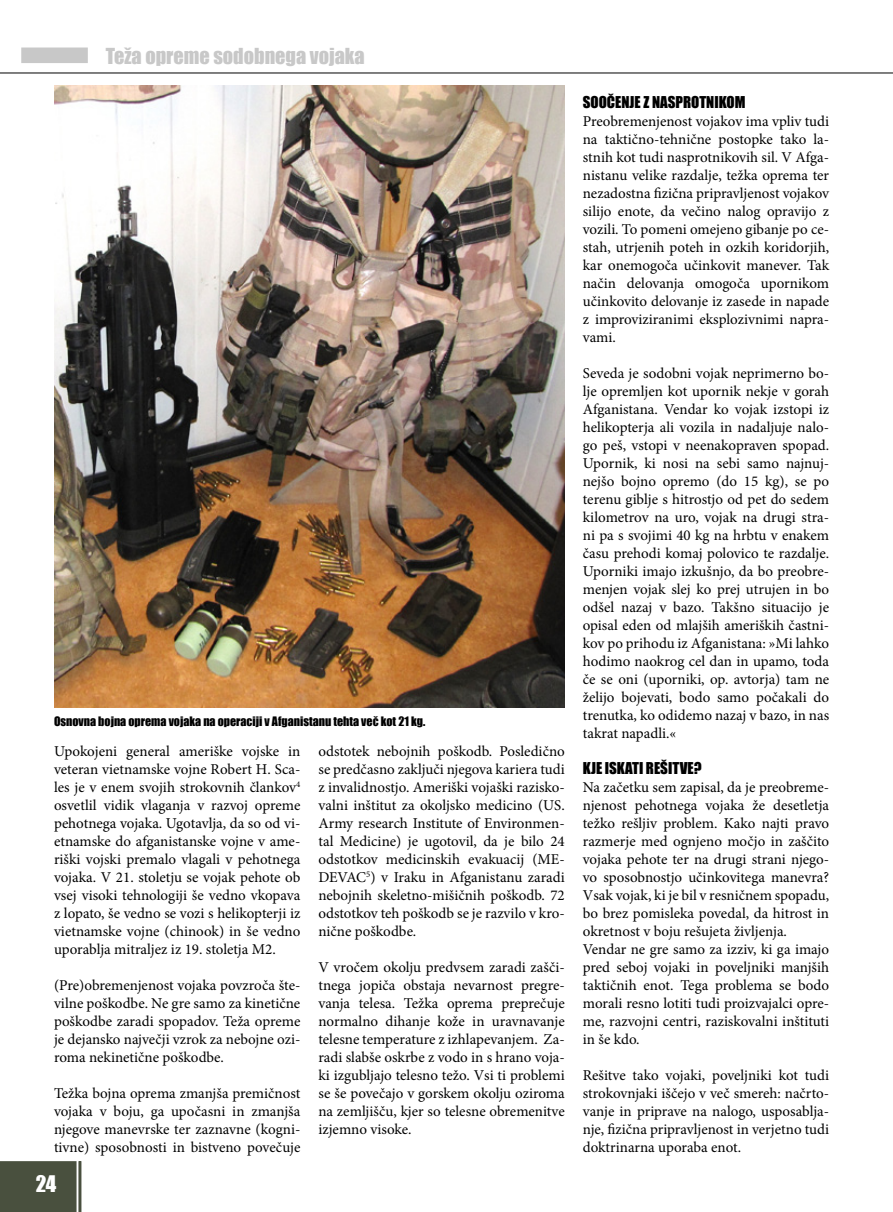
<style>
.page{position:relative;width:893px;height:1212px;background:#fff}
.page>*{position:absolute;margin:0;border:0;box-sizing:border-box;transform-origin:0 0}
.t1{font:21px "Impact";color:#fff}
.t2{font:20.25px "Impact";color:#c8c8c8}
.t3{font:15px/18px "Minion Pro";color:#000;text-align:justify}
.t4{font:15px "Impact";color:#000}
.t5{font:12px "Impact";color:#000}
</style>
<div class="page">
<hr style="left:0;top:73px;width:893px;height:1px;background:#000">
<div style="left:0;top:1161px;width:81px;height:51px;background:#49503e"></div>
<img style="left:54px;top:85px;width:511px;height:623px">
<div style="left:21px;top:48px;width:67px;height:15px;background:#c8c8c8"></div>
<h2 class="t2" style="left:106px;top:40px;width:261px">Teža opreme sodobnega vojaka</h2>
<p class="t5" style="left:54px;top:712px;width:373px">Osnovna bojna oprema vojaka na operaciji v Afganistanu tehta več kot 21 kg.</p>
<p class="t3" style="left:54px;top:742px;width:248px">Upokojeni general ameriške vojske in veteran vietnamske vojne Robert H. Sca&shy;les je v enem svojih strokovnih člankov<sup>4 </sup>osvetlil vidik vlaganja v razvoj opreme pehotnega vojaka. Ugotavlja, da so od vi&shy;etnamske do afganistanske vojne v ame&shy;riški vojski premalo vlagali v pehotnega vojaka. V 21. stoletju se vojak pehote ob vsej visoki tehnologiji še vedno vkopava z lopato, še vedno se vozi s helikopterji iz vietnamske vojne (chinook) in še vedno uporablja mitraljez iz 19. stoletja M2.</p>
<p class="t3" style="left:54px;top:976px;width:248px">(Pre)obremenjenost vojaka povzroča šte&shy;vilne poškodbe. Ne gre samo za kinetične poškodbe zaradi spopadov. Teža opreme je dejansko največji vzrok za nebojne ozi&shy;roma nekinetične poškodbe.</p>
<p class="t3" style="left:54px;top:1084px;width:248px">Težka bojna oprema zmanjša premičnost vojaka v boju, ga upočasni in zmanjša njegove manevrske ter zaznavne (kogni&shy;tivne) sposobnosti in bistveno povečuje</p>
<h1 class="t1" style="left:36px;top:1168px;width:22px">24</h1>
<p class="t3" style="left:318px;top:742px;width:248px">odstotek nebojnih poškodb. Posledično se predčasno zaključi njegova kariera tudi z invalidnostjo. Ameriški vojaški razisko&shy;valni inštitut za okoljsko medicino (US.<br>Army research Institute of Environmen&shy;tal Medicine) je ugotovil, da je bilo 24 odstotkov medicinskih evakuacij (ME-DEVAC<sup>5</sup>) v Iraku in Afganistanu zaradi nebojnih skeletno-mišičnih poškodb. 72 odstotkov teh poškodb se je razvilo v kro&shy;nične poškodbe.</p>
<p class="t3" style="left:318px;top:958px;width:248px">V vročem okolju predvsem zaradi zašči&shy;tnega jopiča obstaja nevarnost pregre&shy;vanja telesa. Težka oprema preprečuje normalno dihanje kože in uravnavanje telesne temperature z izhlapevanjem. Za&shy;radi slabše oskrbe z vodo in s hrano voja&shy;ki izgubljajo telesno težo. Vsi ti problemi se še povečajo v gorskem okolju oziroma na zemljišču, kjer so telesne obremenitve izjemno visoke.</p>
<p class="t4" style="left:583px;top:90px;width:164px">Soočenje z nasprotnikom</p>
<p class="t3" style="left:583px;top:112px;width:248px">Preobremenjenost vojakov ima vpliv tudi na taktično-tehnične postopke tako la&shy;stnih kot tudi nasprotnikovih sil. V Afga&shy;nistanu velike razdalje, težka oprema ter nezadostna fizična pripravljenost vojakov silijo enote, da večino nalog opravijo z vozili. To pomeni omejeno gibanje po ce&shy;stah, utrjenih poteh in ozkih koridorjih, kar onemogoča učinkovit manever. Tak način delovanja omogoča upornikom učinkovito delovanje iz zasede in napade z improviziranimi eksplozivnimi napra&shy;vami.</p>
<p class="t3" style="left:583px;top:364px;width:248px">Seveda je sodobni vojak neprimerno bo&shy;lje opremljen kot upornik nekje v gorah Afganistana. Vendar ko vojak izstopi iz helikopterja ali vozila in nadaljuje nalo&shy;go peš, vstopi v neenakopraven spopad.<br>Upornik, ki nosi na sebi samo najnuj&shy;nejšo bojno opremo (do 15 kg), se po terenu giblje s hitrostjo od pet do sedem kilometrov na uro, vojak na drugi stra&shy;ni pa s svojimi 40 kg na hrbtu v enakem času prehodi komaj polovico te razdalje.<br>Uporniki imajo izkušnjo, da bo preobre&shy;menjen vojak slej ko prej utrujen in bo odšel nazaj v bazo. Takšno situacijo je opisal eden od mlajših ameriških častni&shy;kov po prihodu iz Afganistana: »Mi lahko hodimo naokrog cel dan in upamo, toda če se oni (uporniki, op. avtorja) tam ne želijo bojevati, bodo samo počakali do trenutka, ko odidemo nazaj v bazo, in nas takrat napadli.«</p>
<p class="t4" style="left:583px;top:756px;width:120px">Kje iskati rešitve?</p>
<p class="t3" style="left:583px;top:778px;width:248px;text-align:left">Na začetku sem zapisal, da je preobreme&shy;njenost pehotnega vojaka že desetletja težko rešljiv problem. Kako najti pravo razmerje med ognjeno močjo in zaščito vojaka pehote ter na drugi strani njego&shy;vo sposobnostjo učinkovitega manevra?<br>Vsak vojak, ki je bil v resničnem spopadu, bo brez pomisleka povedal, da hitrost in okretnost v boju rešujeta življenja.<br>Vendar ne gre samo za izziv, ki ga imajo pred seboj vojaki in poveljniki manjših taktičnih enot. Tega problema se bodo morali resno lotiti tudi proizvajalci opre&shy;me, razvojni centri, raziskovalni inštituti in še kdo.</p>
<p class="t3" style="left:583px;top:1066px;width:248px">Rešitve tako vojaki, poveljniki kot tudi strokovnjaki iščejo v več smereh: načrto&shy;vanje in priprave na nalogo, usposablja&shy;nje, fizična pripravljenost in verjetno tudi doktrinarna uporaba enot.</p>
</div>
